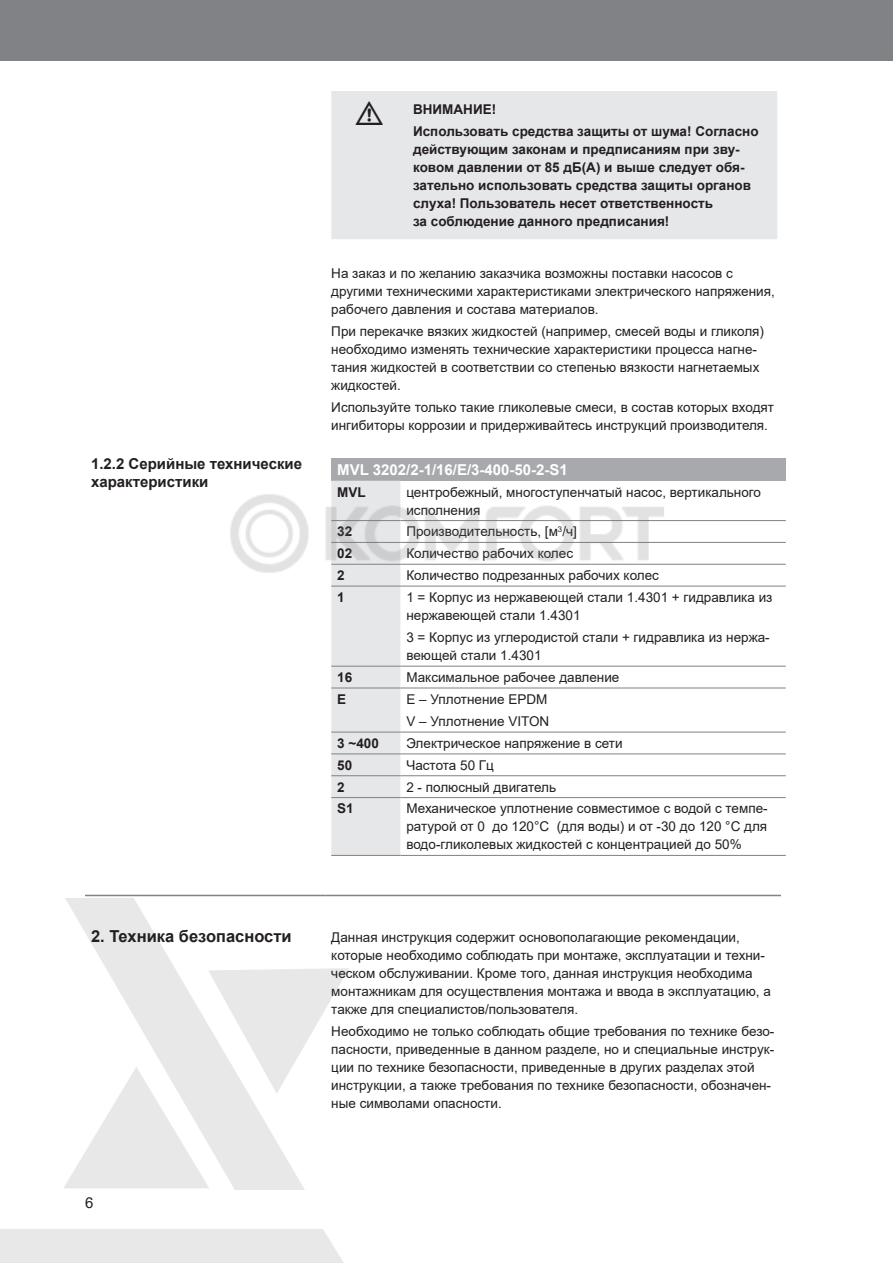
<style>
.page{position:relative;width:893px;height:1263px;background:#fff}
.page>*{position:absolute;margin:0;border:0;box-sizing:border-box;transform-origin:0 0}
.t1{font:36px "WILO Pict";color:#231f20}
.t2{font:700 16.5px "Arial";color:#231f20}
.t3{font:700 15px/18px "Arial";color:#231f20}
.COPY{font:700 15px "Arial";color:#fff}
.t4{font:15px "Arial";color:#231f20}
.COPY-2{font:13.5px/18px "Arial";color:#231f20}
.COPY-3{font:700 13.5px/18px "Arial";color:#231f20}
</style>
<div class="page">
<svg style="left:65px;top:898px;width:240px;height:292px"></svg>
<svg style="left:64px;top:968px;width:285px;height:220px"></svg>
<div style="left:0;top:1229px;width:344px;height:34px;background:#e8e8e9"></div>
<div style="left:0;top:0;width:893px;height:61px;background:#808285"></div>
<hr style="left:85px;top:895px;width:240px;height:1px;background:#808285">
<hr style="left:325px;top:895px;width:456px;height:1px;background:#808285">
<div style="left:331px;top:91px;width:446px;height:148px;background:#e6e7e9"></div>
<div style="left:331px;top:458px;width:455px;height:23px;background:#a8a9ad"></div>
<div style="left:331px;top:481px;width:69px;height:374px;background:#e6e7e9"></div>
<hr style="left:400px;top:520px;width:386px;height:1px;background:#808285">
<hr style="left:400px;top:542px;width:386px;height:1px;background:#808285">
<hr style="left:400px;top:564px;width:386px;height:1px;background:#808285">
<hr style="left:331px;top:586px;width:69px;height:1px;background:#808285">
<hr style="left:400px;top:586px;width:386px;height:1px;background:#808285">
<hr style="left:331px;top:666px;width:69px;height:1px;background:#808285">
<hr style="left:400px;top:666px;width:386px;height:1px;background:#808285">
<hr style="left:331px;top:688px;width:69px;height:1px;background:#808285">
<hr style="left:400px;top:688px;width:386px;height:1px;background:#808285">
<hr style="left:331px;top:732px;width:69px;height:1px;background:#808285">
<hr style="left:400px;top:732px;width:386px;height:1px;background:#808285">
<hr style="left:331px;top:753px;width:69px;height:1px;background:#808285">
<hr style="left:400px;top:753px;width:386px;height:1px;background:#808285">
<hr style="left:331px;top:775px;width:69px;height:1px;background:#808285">
<hr style="left:400px;top:775px;width:386px;height:1px;background:#808285">
<hr style="left:331px;top:797px;width:69px;height:1px;background:#808285">
<hr style="left:400px;top:797px;width:386px;height:1px;background:#808285">
<hr style="left:331px;top:855px;width:69px;height:1px;background:#808285">
<hr style="left:400px;top:855px;width:386px;height:1px;background:#808285">
<img style="left:230px;top:485px;width:440px;height:98px">
<p class="t1" style="left:356px;top:99px;width:29px">}</p>
<p class="COPY-3" style="left:413px;top:100px;width:85px">ВНИМАНИЕ!</p>
<p class="COPY-3" style="left:413px;top:123px;width:347px">Использовать средства защиты от шума! Согласно действующим законам и предписаниям при зву&shy;ковом давлении от 85 дБ(А) и выше следует обя&shy;зательно использовать средства защиты органов слуха! Пользователь несет ответственность<br>за соблюдение данного предписания!</p>
<p class="COPY-2" style="left:331px;top:264px;width:445px">На заказ и по желанию заказчика возможны поставки насосов с другими техническими характеристиками электрического напряжения, рабочего давления и состава материалов.</p>
<p class="COPY-2" style="left:331px;top:322px;width:434px">При перекачке вязких жидкостей (например, смесей воды и гликоля) необходимо изменять технические характеристики процесса нагне&shy;тания жидкостей в соответствии со степенью вязкости нагнетаемых жидкостей.</p>
<p class="COPY-2" style="left:331px;top:398px;width:444px">Используйте только такие гликолевые смеси, в состав которых входят ингибиторы коррозии и придерживайтесь инструкций производителя.</p>
<h1 class="t3" style="left:91px;top:455px;width:213px">1.2.2 Серийные технические характеристики</h1>
<p class="COPY" style="left:337px;top:459px;width:232px">MVL 3202/2-1/16/E/3-400-50-2-S1</p>
<p class="COPY-3" style="left:337px;top:483px;width:30px">MVL</p>
<p class="COPY-2" style="left:406px;top:483px;width:356px">центробежный, многоступенчатый насос, вертикального исполнения</p>
<p class="COPY-3" style="left:337px;top:523px;width:17px">32</p>
<p class="COPY-2" style="left:406px;top:523px;width:172px">Производительность, [м<sup>3</sup>/ч]</p>
<p class="COPY-3" style="left:337px;top:545px;width:17px">02</p>
<p class="COPY-2" style="left:406px;top:544px;width:168px">Количество рабочих колес</p>
<p class="COPY-3" style="left:337px;top:566px;width:9px">2</p>
<p class="COPY-2" style="left:406px;top:566px;width:254px">Количество подрезанных рабочих колес</p>
<p class="COPY-3" style="left:337px;top:588px;width:9px">1</p>
<p class="COPY-2" style="left:406px;top:588px;width:368px">1 = Корпус из нержавеющей стали 1.4301 + гидравлика из нержавеющей стали 1.4301</p>
<p class="COPY-2" style="left:406px;top:628px;width:365px">3 = Корпус из углеродистой стали + гидравлика из нержа&shy;веющей стали 1.4301</p>
<p class="COPY-3" style="left:337px;top:668px;width:17px">16</p>
<p class="COPY-2" style="left:406px;top:668px;width:215px">Максимальное рабочее давление</p>
<p class="COPY-3" style="left:337px;top:690px;width:11px">E</p>
<p class="COPY-2" style="left:406px;top:690px;width:142px">E – Уплотнение EPDM</p>
<p class="COPY-2" style="left:406px;top:712px;width:144px">V – Уплотнение VITON</p>
<p class="COPY-3" style="left:337px;top:734px;width:43px">3 ~400</p>
<p class="COPY-2" style="left:406px;top:734px;width:218px">Электрическое напряжение в сети</p>
<p class="COPY-3" style="left:337px;top:756px;width:17px">50</p>
<p class="COPY-2" style="left:406px;top:756px;width:89px">Частота 50 Гц</p>
<p class="COPY-3" style="left:337px;top:778px;width:9px">2</p>
<p class="COPY-2" style="left:406px;top:778px;width:151px">2 - полюсный двигатель</p>
<p class="COPY-3" style="left:337px;top:800px;width:18px">S1</p>
<p class="COPY-2" style="left:406px;top:799px;width:363px;text-align:justify">Механическое уплотнение совместимое с водой с темпе&shy;ратурой от 0 до 120°С (для воды) и от -30 до 120 °С для водо-гликолевых жидкостей с концентрацией до 50%</p>
<h1 class="t2" style="left:91px;top:924px;width:202px">2. Техника безопасности</h1>
<p class="COPY-2" style="left:331px;top:928px;width:441px">Данная инструкция содержит основополагающие рекомендации, которые необходимо соблюдать при монтаже, эксплуатации и техни&shy;ческом обслуживании. Кроме того, данная инструкция необходима монтажникам для осуществления монтажа и ввода в эксплуатацию, а также для специалистов/пользователя.</p>
<p class="COPY-2" style="left:331px;top:1022px;width:445px">Необходимо не только соблюдать общие требования по технике безо&shy;пасности, приведенные в данном разделе, но и специальные инструк&shy;ции по технике безопасности, приведенные в других разделах этой инструкции, а также требования по технике безопасности, обозначен&shy;ные символами опасности.</p>
<p class="t4" style="left:85px;top:1193px;width:10px">6</p>
</div>
